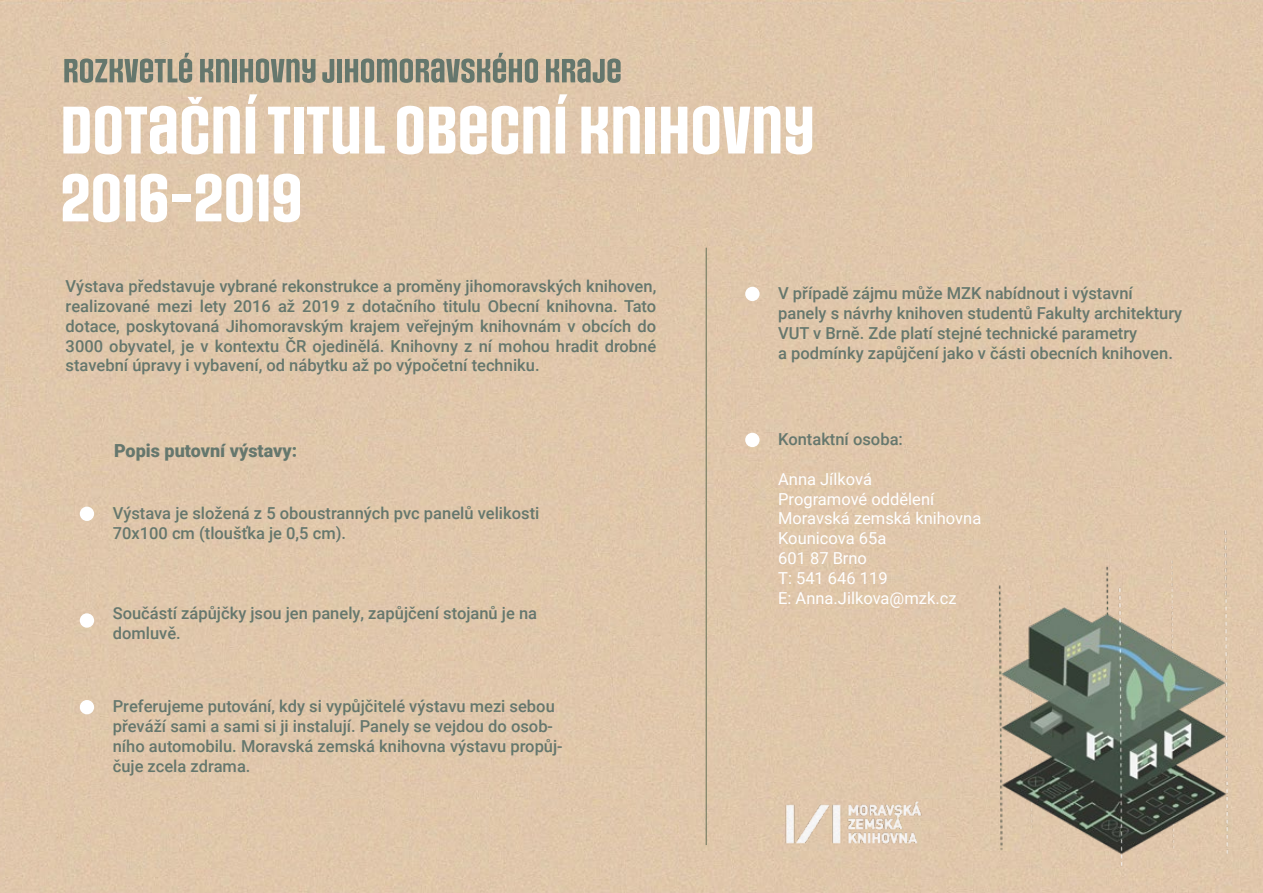
<style>
.page{position:relative;width:1263px;height:893px;background:#e0c7ab}
.page>*{position:absolute;margin:0;border:0;box-sizing:border-box;transform-origin:0 0}
.t1{font:900 18px "Roboto";color:#65776d}
.t2{font:500 16.5px/19.8px "Roboto";color:#65776d}
.t3{font:16.5px/19.8px "Roboto";color:#fff}
</style>
<div class="page">
<img style="left:982px;top:514px;width:263px;height:369px">
<img style="left:736px;top:752px;width:234px;height:141px">
<svg style="left:63px;top:97px;width:177px;height:57px"></svg>
<svg style="left:246px;top:94px;width:11px;height:59px"></svg>
<svg style="left:268px;top:107px;width:22px;height:46px"></svg>
<div style="left:294px;top:107px;width:9px;height:46px;background:#fff"></div>
<svg style="left:307px;top:107px;width:52px;height:47px"></svg>
<svg style="left:365px;top:107px;width:20px;height:46px"></svg>
<svg style="left:397px;top:106px;width:26px;height:48px"></svg>
<svg style="left:429px;top:106px;width:121px;height:48px"></svg>
<svg style="left:556px;top:94px;width:11px;height:59px"></svg>
<svg style="left:581px;top:106px;width:59px;height:47px"></svg>
<div style="left:646px;top:107px;width:9px;height:46px;background:#fff"></div>
<svg style="left:661px;top:107px;width:26px;height:46px"></svg>
<svg style="left:693px;top:106px;width:119px;height:48px"></svg>
<svg style="left:63px;top:174px;width:72px;height:48px"></svg>
<svg style="left:141px;top:174px;width:26px;height:48px"></svg>
<div style="left:172px;top:194px;width:19px;height:8px;background:#fff"></div>
<svg style="left:196px;top:174px;width:72px;height:48px"></svg>
<svg style="left:274px;top:174px;width:26px;height:48px"></svg>
<svg style="left:64px;top:53px;width:128px;height:30px"></svg>
<svg style="left:200px;top:59px;width:29px;height:23px"></svg>
<div style="left:232px;top:59px;width:5px;height:23px;background:#65776d"></div>
<svg style="left:240px;top:58px;width:75px;height:25px"></svg>
<svg style="left:322px;top:59px;width:12px;height:24px"></svg>
<div style="left:337px;top:59px;width:5px;height:23px;background:#65776d"></div>
<svg style="left:345px;top:53px;width:193px;height:30px"></svg>
<svg style="left:546px;top:58px;width:75px;height:25px"></svg>
<div style="left:80px;top:507px;width:14px;height:14px;background:#fff;border-radius:50%"></div>
<div style="left:745px;top:287px;width:14px;height:14px;background:#fff;border-radius:50%"></div>
<div style="left:745px;top:433px;width:14px;height:14px;background:#fff;border-radius:50%"></div>
<div style="left:80px;top:613px;width:14px;height:15px;background:#fff;border-radius:50%"></div>
<div style="left:80px;top:700px;width:14px;height:14px;background:#fff;border-radius:50%"></div>
<hr style="left:706px;top:248px;width:1px;height:597px;background:#737b61">
<p class="t2" style="left:66px;top:276px;width:592px;text-align:justify">Výstava představuje vybrané rekonstrukce a proměny jihomoravských knihoven, realizované mezi lety 2016 až 2019 z dotačního titulu Obecní knihovna. Tato dotace, poskytovaná Jihomoravským krajem veřejným knihovnám v obcích do 3000 obyvatel, je v kontextu ČR ojedinělá. Knihovny z ní mohou hradit drobné stavební úpravy i vybavení, od nábytku až po výpočetní techniku.</p>
<p class="t1" style="left:114px;top:438px;width:185px">Popis putovní výstavy:</p>
<p class="t2" style="left:113px;top:503px;width:428px">Výstava je složená z 5 oboustranných pvc panelů velikosti<br>70x100 cm (tloušťka je 0,5 cm).</p>
<p class="t2" style="left:113px;top:603px;width:426px">Součástí zápůjčky jsou jen panely, zapůjčení stojanů je na domluvě.</p>
<p class="t2" style="left:113px;top:696px;width:451px">Preferujeme putování, kdy si vypůjčitelé výstavu mezi sebou převáží sami a sami si ji instalují. Panely se vejdou do osob&shy;ního automobilu. Moravská zemská knihovna výstavu propůj&shy;čuje zcela zdrama.</p>
<p class="t2" style="left:778px;top:283px;width:406px">V případě zájmu může MZK nabídnout i výstavní panely s návrhy knihoven studentů Fakulty architektury VUT v Brně. Zde platí stejné technické parametry<br>a podmínky zapůjčení jako v části obecních knihoven.</p>
<p class="t2" style="left:778px;top:429px;width:126px">Kontaktní osoba:</p>
<p class="t3" style="left:778px;top:468px;width:205px">Anna Jílková<br>Programové oddělení<br>Moravská zemská knihovna<br>Kounicova 65a<br>601 87 Brno<br>T: 541 646 119<br>E: Anna.Jilkova@mzk.cz</p>
</div>
